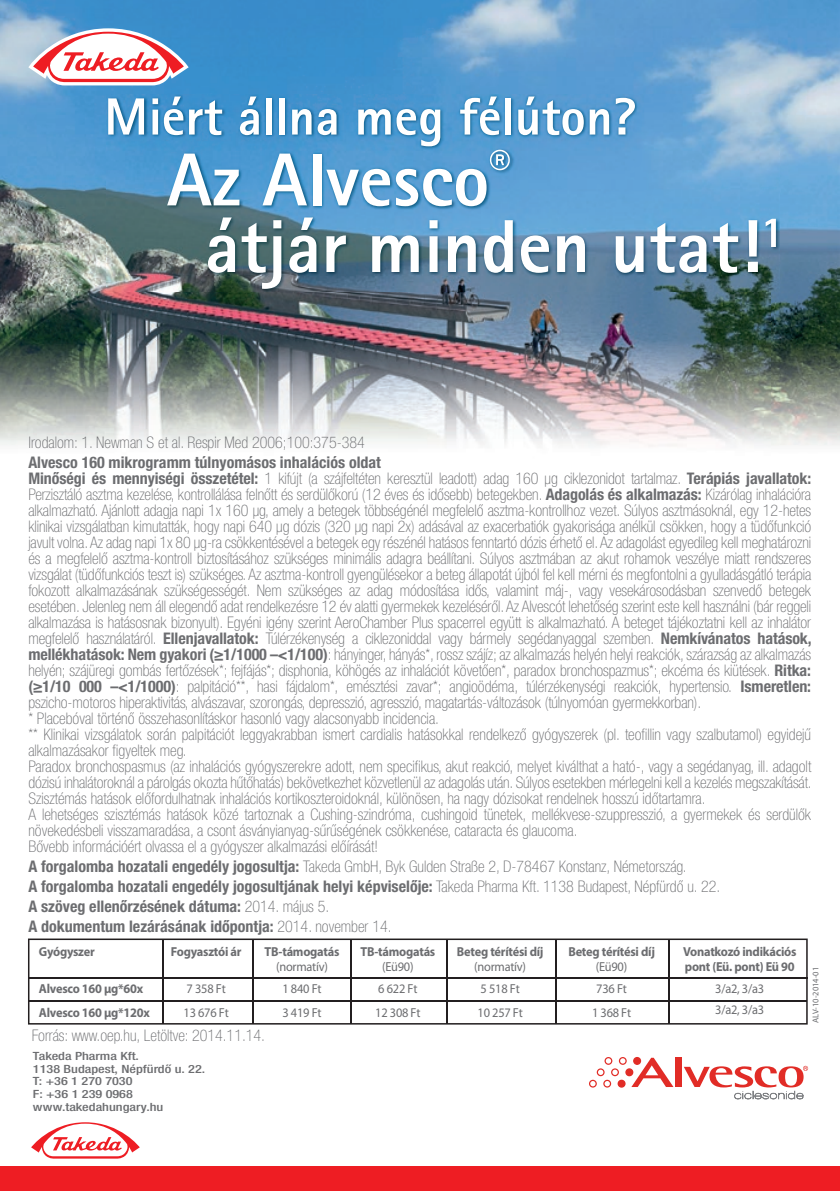
<style>
.page{position:relative;width:840px;height:1191px;background:#fff}
.page>*{position:absolute;margin:0;border:0;box-sizing:border-box;transform-origin:0 0}
.t1{font:100 condensed 16px/16px "Helvetica Neue LT Pro";letter-spacing:-.005em;color:#6c6d70}
.t2{font:700 condensed 16px/20px "Helvetica Neue LT Pro";color:#6c6d70}
.t3{font:700 13px "Myriad Pro";letter-spacing:-.02em;color:#6c6d70;scale:.95 1}
.t4{font:13px "Myriad Pro";letter-spacing:-.02em;color:#6c6d70;scale:.95 1}
.t5{font:500 condensed 11.4px/12.8px "Helvetica Neue LT Pro";color:#6c6d70;scale:1.25 1}
.t6{font:8.4px "Myriad Pro";color:#6c6d70}
.s1{font-weight:700}
.s2{font-weight:100}
</style>
<div class="page">
<img style="left:0;top:0;width:839px;height:137px">
<img style="left:0;top:137px;width:139px;height:308px">
<img style="left:770px;top:137px;width:69px;height:309px">
<img style="left:139px;top:292px;width:631px;height:155px">
<div style="left:0;top:1166px;width:839px;height:25px;background:#ee1d23"></div>
<div style="left:675px;top:1057px;width:6px;height:30px;background:#e12c26"></div>
<svg style="left:589px;top:1057px;width:84px;height:30px"></svg>
<svg style="left:684px;top:1065px;width:123px;height:34px"></svg>
<svg style="left:28px;top:938px;width:779px;height:86px"></svg>
<hr style="left:29px;top:977px;width:777px;height:1px;background:#231f20">
<hr style="left:29px;top:1000px;width:777px;height:1px;background:#231f20">
<hr style="left:162px;top:938px;width:2px;height:85px;background:#231f20">
<hr style="left:252px;top:938px;width:2px;height:85px;background:#231f20">
<hr style="left:350px;top:938px;width:2px;height:85px;background:#231f20">
<hr style="left:446px;top:938px;width:1px;height:85px;background:#231f20">
<hr style="left:555px;top:938px;width:1px;height:85px;background:#231f20">
<hr style="left:667px;top:938px;width:2px;height:85px;background:#231f20">
<img style="left:107px;top:94px;width:672px;height:198px">
<svg style="left:108px;top:98px;width:36px;height:37px"></svg>
<div style="left:152px;top:110px;width:6px;height:25px;background:#fff"></div>
<svg style="left:152px;top:98px;width:6px;height:6px"></svg>
<svg style="left:164px;top:96px;width:19px;height:39px"></svg>
<svg style="left:189px;top:100px;width:33px;height:35px"></svg>
<svg style="left:240px;top:96px;width:19px;height:39px"></svg>
<div style="left:266px;top:98px;width:5px;height:37px;background:#fff"></div>
<div style="left:279px;top:98px;width:6px;height:37px;background:#fff"></div>
<svg style="left:292px;top:109px;width:19px;height:26px"></svg>
<div style="left:505px;top:98px;width:6px;height:37px;background:#fff"></div>
<svg style="left:518px;top:96px;width:65px;height:39px"></svg>
<svg style="left:589px;top:109px;width:19px;height:26px"></svg>
<svg style="left:615px;top:98px;width:19px;height:37px"></svg>
<svg style="left:167px;top:154px;width:72px;height:51px"></svg>
<svg style="left:262px;top:154px;width:45px;height:51px"></svg>
<div style="left:313px;top:154px;width:8px;height:51px;background:#fff"></div>
<svg style="left:317px;top:96px;width:192px;height:110px"></svg>
<svg style="left:208px;top:217px;width:27px;height:56px"></svg>
<svg style="left:241px;top:220px;width:40px;height:69px"></svg>
<svg style="left:289px;top:217px;width:27px;height:56px"></svg>
<svg style="left:326px;top:235px;width:20px;height:37px"></svg>
<svg style="left:372px;top:235px;width:46px;height:37px"></svg>
<svg style="left:429px;top:220px;width:8px;height:52px"></svg>
<svg style="left:447px;top:235px;width:28px;height:37px"></svg>
<svg style="left:483px;top:220px;width:29px;height:53px"></svg>
<svg style="left:520px;top:235px;width:28px;height:38px"></svg>
<svg style="left:556px;top:235px;width:28px;height:37px"></svg>
<svg style="left:615px;top:236px;width:28px;height:37px"></svg>
<svg style="left:650px;top:223px;width:56px;height:50px"></svg>
<svg style="left:712px;top:223px;width:25px;height:50px"></svg>
<svg style="left:747px;top:220px;width:10px;height:52px"></svg>
<svg style="left:765px;top:219px;width:10px;height:28px"></svg>
<svg style="left:31px;top:1122px;width:109px;height:36px"></svg>
<svg style="left:28px;top:28px;width:160px;height:57px"></svg>
<p class="t1" style="left:28px;top:435px;width:338px">Irodalom: 1. Newman S et al. Respir Med 2006;100:375-384</p>
<p class="t1" style="left:28px;top:455px;width:784px"><span class="s1">Alvesco 160 mikrogramm túlnyomásos inhalációs oldat<br>Minőségi és mennyiségi összetétel:</span> 1 kifújt (a szájfeltéten keresztül leadott) adag 160 μg ciklezonidot tartalmaz. <span class="s1">Terápiás javallatok:<br></span>Perzisztáló asztma kezelése, kontrollálása felnőtt és serdülőkorú (12 éves és idősebb) betegekben. <span class="s1">Adagolás és alkalmazás:</span> Kizárólag inhalációra alkalmazható. Ajánlott adagja napi 1x 160 μg, amely a betegek többségénél megfelelő asztma-kontrollhoz vezet. Súlyos asztmásoknál, egy 12-hetes klinikai vizsgálatban kimutatták, hogy napi 640 μg dózis (320 μg napi 2x) adásával az exacerbatiók gyakorisága anélkül csökken, hogy a tüdőfunkció javult volna. Az adag napi 1x 80 μg-ra csökkentésével a betegek egy részénél hatásos fenntartó dózis érhető el. Az adagolást egyedileg kell meghatározni és a megfelelő asztma-kontroll biztosításához szükséges minimális adagra beállítani. Súlyos asztmában az akut rohamok veszélye miatt rendszeres vizsgálat (tüdőfunkciós teszt is) szükséges. Az asztma-kontroll gyengülésekor a beteg állapotát újból fel kell mérni és megfontolni a gyulladásgátló terápia fokozott alkalmazásának szükségességét. Nem szükséges az adag módosítása idős, valamint máj-, vagy vesekárosodásban szenvedő betegek esetében. Jelenleg nem áll elegendő adat rendelkezésre 12 év alatti gyermekek kezeléséről. Az Alvescót lehetőség szerint este kell használni (bár reggeli alkalmazása is hatásosnak bizonyult). Egyéni igény szerint AeroChamber Plus spacerrel együtt is alkalmazható. A beteget tájékoztatni kell az inhalátor megfelelő használatáról. <span class="s1">Ellenjavallatok:</span> Túlérzékenység a ciklezoniddal vagy bármely segédanyaggal szemben. <span class="s1">Nemkívánatos hatások, mellékhatások: Nem gyakori (≥1/1000 –&lt;1/100)</span>: hányinger, hányás*, rossz szájíz; az alkalmazás helyén helyi reakciók, szárazság az alkalmazás helyén; szájüregi gombás fertőzések*; fejfájás*; disphonia, köhögés az inhalációt követően*, paradox bronchospazmus*; ekcéma és kiütések. <span class="s1">Ritka: (≥1/10 000 –&lt;1/1000)</span>: palpitáció**, hasi fájdalom*, emésztési zavar*; angioödéma, túlérzékenységi reakciók, hypertensio. <span class="s1">Ismeretlen: </span>pszicho-motoros hiperaktivitás, alvászavar, szorongás, depresszió, agresszió, magatartás-változások (túlnyomóan gyermekkorban).<br>* Placebóval történő összehasonlításkor hasonló vagy alacsonyabb incidencia.<br>** Klinikai vizsgálatok során palpitációt leggyakrabban ismert cardialis hatásokkal rendelkező gyógyszerek (pl. teofillin vagy szalbutamol) egyidejű alkalmazásakor figyeltek meg.<br>Paradox bronchospasmus (az inhalációs gyógyszerekre adott, nem specifikus, akut reakció, melyet kiválthat a ható-, vagy a segédanyag, ill. adagolt dózisú inhalátoroknál a párolgás okozta hűtőhatás) bekövetkezhet közvetlenül az adagolás után. Súlyos esetekben mérlegelni kell a kezelés megszakítását.<br>Szisztémás hatások előfordulhatnak inhalációs kortikoszteroidoknál, különösen, ha nagy dózisokat rendelnek hosszú időtartamra.<br>A lehetséges szisztémás hatások közé tartoznak a Cushing-szindróma, cushingoid tünetek, mellékvese-szuppresszió, a gyermekek és serdülők növekedésbeli visszamaradása, a csont ásványianyag-sűrűségének csökkenése, cataracta és glaucoma.<br>Bővebb információért olvassa el a gyógyszer alkalmazási előírását!</p>
<p class="t2" style="left:28px;top:856px;width:693px">A forgalomba hozatali engedély jogosultja: <span class="s2">Takeda GmbH, Byk Gulden Straße 2, D-78467 Konstanz, Németország.<br></span>A forgalomba hozatali engedély jogosultjának helyi képviselője: <span class="s2">Takeda Pharma Kft. 1138 Budapest, Népfürdő u. 22.<br></span>A szöveg ellenőrzésének dátuma: <span class="s2">2014. május 5.<br></span>A dokumentum lezárásának időpontja: <span class="s2">2014. november 14.</span></p>
<p class="t3" style="left:39px;top:943px;width:60px">Gyógyszer</p>
<p class="t3" style="left:171px;top:943px;width:76px">Fogyasztói ár</p>
<p class="t3" style="left:264px;top:943px;width:80px">TB-támogatás</p>
<p class="t3" style="left:360px;top:943px;width:80px">TB-támogatás</p>
<p class="t3" style="left:456px;top:943px;width:93px">Beteg térítési díj</p>
<p class="t3" style="left:568px;top:943px;width:93px">Beteg térítési díj</p>
<p class="t3" style="left:682px;top:943px;width:121px">Vonatkozó indikációs</p>
<p class="t4" style="left:276px;top:958px;width:56px">(normatív)</p>
<p class="t4" style="left:382px;top:958px;width:35px">(Eü90)</p>
<p class="t4" style="left:474px;top:958px;width:56px">(normatív)</p>
<p class="t4" style="left:595px;top:958px;width:35px">(Eü90)</p>
<p class="t3" style="left:684px;top:958px;width:117px">pont (Eü. pont) Eü 90</p>
<p class="t3" style="left:39px;top:979px;width:111px">Alvesco 160 µg*60x</p>
<p class="t4" style="left:186px;top:980px;width:43px">7 358 Ft</p>
<p class="t4" style="left:282px;top:980px;width:43px">1 840 Ft</p>
<p class="t4" style="left:378px;top:980px;width:43px">6 622 Ft</p>
<p class="t4" style="left:480px;top:980px;width:43px">5 518 Ft</p>
<p class="t4" style="left:596px;top:980px;width:34px">736 Ft</p>
<p class="t4" style="left:714px;top:980px;width:53px">3/a2, 3/a3</p>
<p class="t3" style="left:39px;top:1004px;width:118px">Alvesco 160 µg*120x</p>
<p class="t4" style="left:183px;top:1004px;width:49px">13 676 Ft</p>
<p class="t4" style="left:282px;top:1004px;width:43px">3 419 Ft</p>
<p class="t4" style="left:375px;top:1004px;width:49px">12 308 Ft</p>
<p class="t4" style="left:477px;top:1004px;width:49px">10 257 Ft</p>
<p class="t4" style="left:591px;top:1004px;width:43px">1 368 Ft</p>
<p class="t4" style="left:714px;top:1001px;width:53px">3/a2, 3/a3</p>
<p class="t1" style="left:32px;top:1028px;width:234px">Forrás: www.oep.hu, Letöltve: 2014.11.14.</p>
<p class="t5" style="left:33px;top:1049px;width:139px">Takeda Pharma Kft.<br>1138 Budapest, Népfürdő u. 22.<br>T: +36 1 270 7030<br>F: +36 1 239 0968 www.takedahungary.hu</p>
<p class="t6" style="left:810px;top:1023px;width:58px;rotate:-90deg">ALV-10-2014-01</p>
</div>
